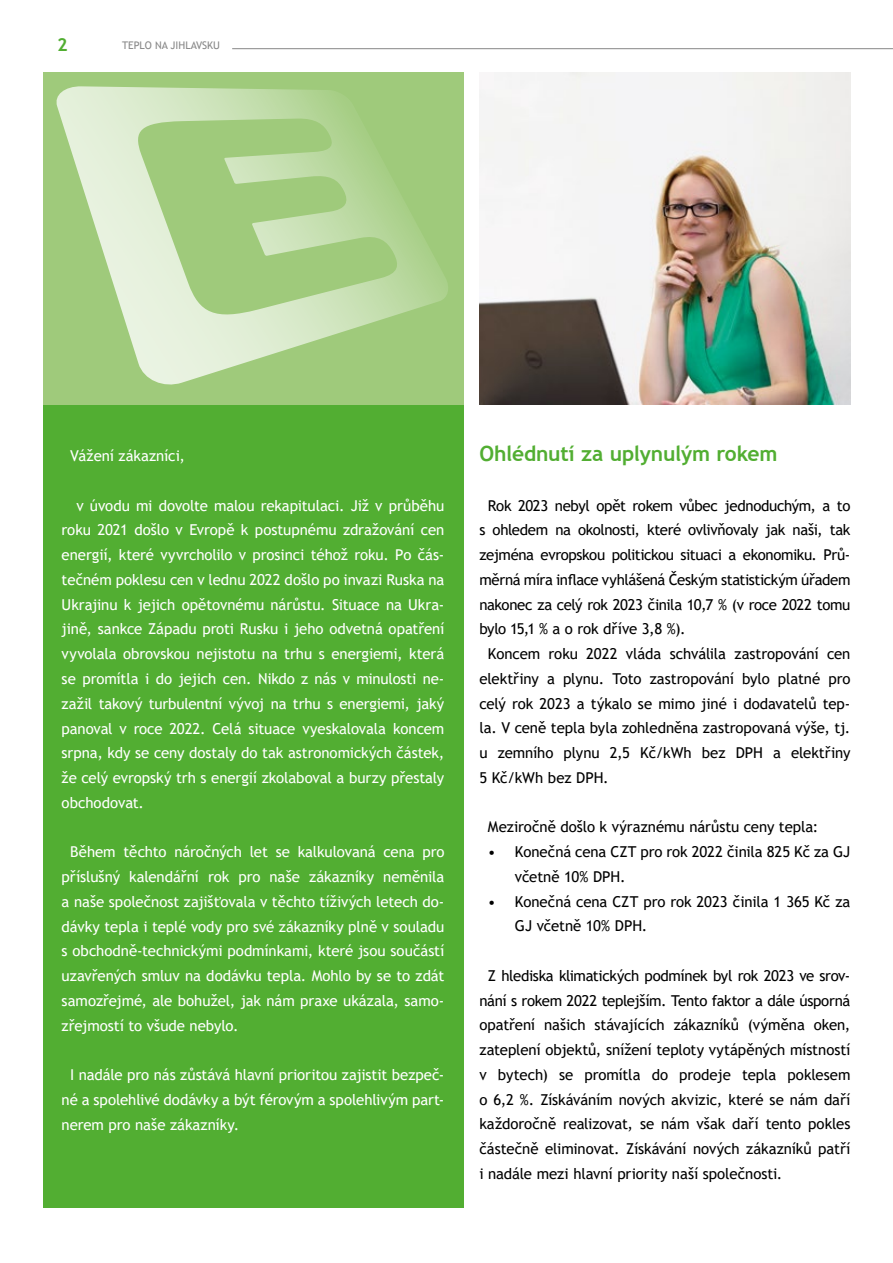
<style>
.page{position:relative;width:893px;height:1263px;background:#fff}
.page>*{position:absolute;margin:0;border:0;box-sizing:border-box;transform-origin:0 0}
.t1{font:700 21px "Trebuchet MS";letter-spacing:-.01em;color:#52ae32}
.t2{font:700 18px "Trebuchet MS";color:#52ae32}
.t3{font:15px/24.8px "Trebuchet MS";letter-spacing:-.005em;color:#fff;text-align:justify}
.t4{font:15px/24.8px "Trebuchet MS";letter-spacing:-.015em;color:#000}
.t5{font:10.5px "Trebuchet MS";color:#878787}
</style>
<div class="page">
<div style="left:43px;top:72px;width:420px;height:1136px;background:#52ae32"></div>
<hr style="left:232px;top:48px;width:661px;height:1px;background:#878787">
<img style="left:479px;top:72px;width:371px;height:333px">
<div style="left:43px;top:72px;width:420px;height:333px;background:#9fca7b"></div>
<svg style="left:56px;top:86px;width:392px;height:299px"></svg>
<p class="t2" style="left:57px;top:33px;width:12px">2</p>
<p class="t5" style="left:122px;top:39px;width:100px">TEPLO NA JIHLAVSKU</p>
<p class="t3" style="left:70px;top:443px;width:116px">Vážení zákazníci,</p>
<p class="t3" style="left:62px;top:493px;width:384px;text-indent:15px">v úvodu mi dovolte malou rekapitulaci. Již v průběhu roku 2021 došlo v Evropě k postupnému zdražování cen energií, které vyvrcholilo v prosinci téhož roku. Po čás&shy;tečném poklesu cen v lednu 2022 došlo po invazi Ruska na Ukrajinu k jejich opětovnému nárůstu. Situace na Ukra&shy;jině, sankce Západu proti Rusku i jeho odvetná opatření vyvolala obrovskou nejistotu na trhu s energiemi, která se promítla i do jejich cen. Nikdo z nás v minulosti ne&shy;zažil takový turbulentní vývoj na trhu s energiemi, jaký panoval v roce 2022. Celá situace vyeskalovala koncem srpna, kdy se ceny dostaly do tak astronomických částek, že celý evropský trh s energií zkolaboval a burzy přestaly obchodovat.</p>
<p class="t3" style="left:62px;top:839px;width:384px;text-indent:9px">Během těchto náročných let se kalkulovaná cena pro příslušný kalendářní rok pro naše zákazníky neměnila a naše společnost zajišťovala v těchto tíživých letech do&shy;dávky tepla i teplé vody pro své zákazníky plně v souladu s obchodně-technickými podmínkami, které jsou součástí uzavřených smluv na dodávku tepla. Mohlo by se to zdát samozřejmé, ale bohužel, jak nám praxe ukázala, samo&shy;zřejmostí to všude nebylo.</p>
<p class="t3" style="left:62px;top:1062px;width:384px;text-indent:9px">I nadále pro nás zůstává hlavní prioritou zajistit bezpeč&shy;né a spolehlivé dodávky a být férovým a spolehlivým part&shy;nerem pro naše zákazníky.</p>
<h1 class="t1" style="left:479px;top:441px;width:300px">Ohlédnutí za uplynulým rokem</h1>
<p class="t4" style="left:488px;top:493px;width:364px">Rok 2023 nebyl opět rokem vůbec jednoduchým, a to</p>
<p class="t4" style="left:479px;top:518px;width:372px">s ohledem na okolnosti, které ovlivňovaly jak naši, tak</p>
<p class="t4" style="left:479px;top:542px;width:372px">zejména evropskou politickou situaci a ekonomiku. Prů-</p>
<p class="t4" style="left:479px;top:567px;width:372px">měrná míra inflace vyhlášená Českým statistickým úřadem</p>
<p class="t4" style="left:479px;top:592px;width:372px">nakonec za celý rok 2023 činila 10,7 % (v roce 2022 tomu</p>
<p class="t4" style="left:479px;top:617px;width:208px">bylo 15,1 % a o rok dříve 3,8 %).</p>
<p class="t4" style="left:488px;top:641px;width:364px">Koncem roku 2022 vláda schválila zastropování cen</p>
<p class="t4" style="left:479px;top:666px;width:372px">elektřiny a plynu. Toto zastropování bylo platné pro</p>
<p class="t4" style="left:479px;top:691px;width:372px">celý rok 2023 a týkalo se mimo jiné i dodavatelů tep-</p>
<p class="t4" style="left:479px;top:716px;width:372px">la. V ceně tepla byla zohledněna zastropovaná výše, tj.</p>
<p class="t4" style="left:479px;top:740px;width:372px">u zemního plynu 2,5 Kč/kWh bez DPH a elektřiny</p>
<p class="t4" style="left:479px;top:765px;width:131px">5 Kč/kWh bez DPH.</p>
<p class="t4" style="left:488px;top:815px;width:332px">Meziročně došlo k výraznému nárůstu ceny tepla:</p>
<p class="t4" style="left:515px;top:839px;width:337px;text-indent:-27px">• Konečná cena CZT pro rok 2022 činila 825 Kč za GJ včetně 10% DPH.</p>
<p class="t4" style="left:515px;top:889px;width:337px;text-indent:-27px">• Konečná cena CZT pro rok 2023 činila 1 365 Kč za<br>GJ včetně 10% DPH.</p>
<p class="t4" style="left:479px;top:963px;width:372px;text-align:justify;text-indent:9px">Z hlediska klimatických podmínek byl rok 2023 ve srov&shy;nání s rokem 2022 teplejším. Tento faktor a dále úsporná opatření našich stávajících zákazníků (výměna oken, zateplení objektů, snížení teploty vytápěných místností v bytech) se promítla do prodeje tepla poklesem o 6,2 %. Získáváním nových akvizic, které se nám daří každoročně realizovat, se nám však daří tento pokles částečně eliminovat. Získávání nových zákazníků patří i nadále mezi hlavní priority naší společnosti.</p>
</div>
